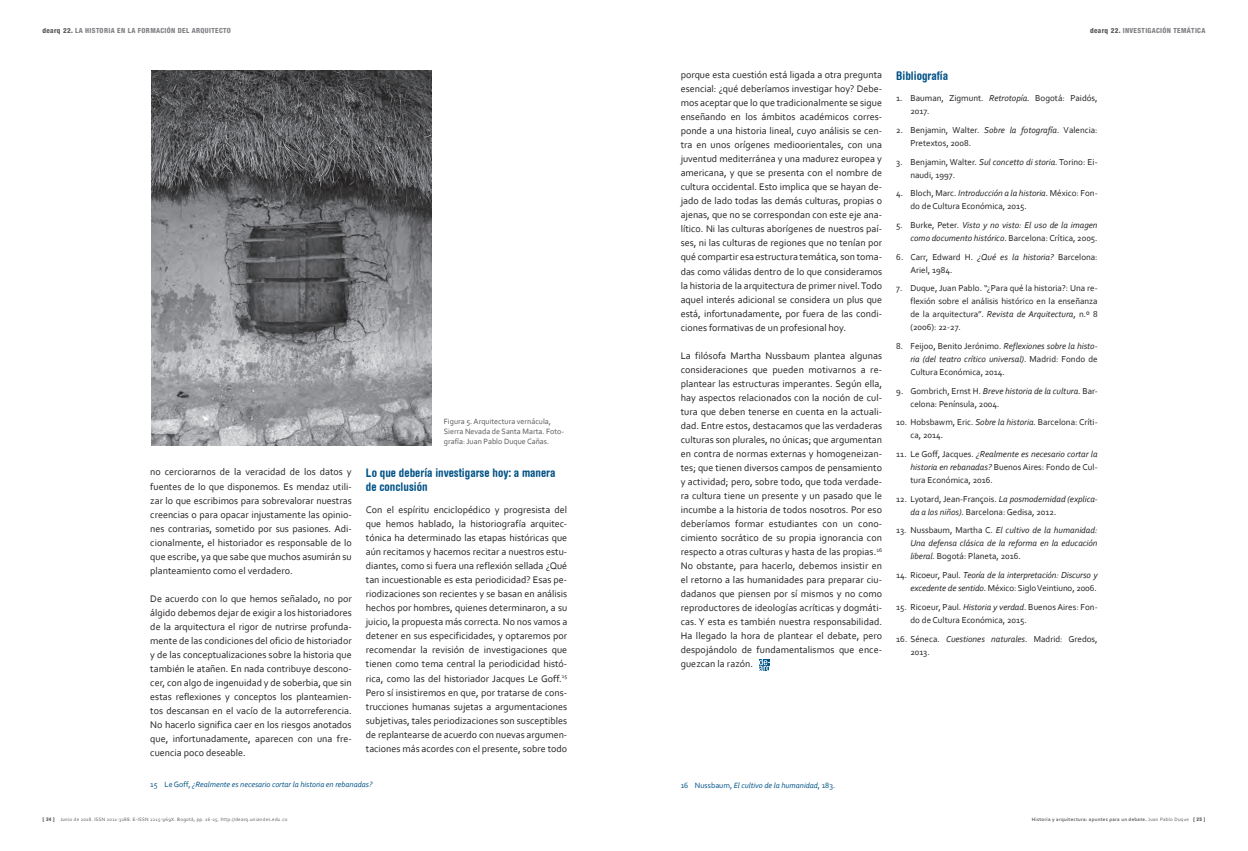
<style>
.page{position:relative;width:1248px;height:851px;background:#fff}
.page>*{position:absolute;margin:0;border:0;box-sizing:border-box;transform-origin:0 0}
.t1{font:700 condensed 12px/14px "Helvetica Rounded";color:#015286}
.t2{font:10px/14px "Corbel";color:#231f20;text-align:justify}
.t3{font:9px/13px "Corbel";color:#231f20}
.t4{font:italic 9px/13px "Corbel";color:#231f20;text-align:right}
.t5{font:italic 8px "Corbel";color:#015286}
.t6{font:8px/10px "Corbel";color:#57585a}
.t7{font:800 condensed 7px "Helvetica 87";letter-spacing:.05em;color:#808285}
.t8{font:5px "Corbel";letter-spacing:.05em;color:#57585a}
.t9{font:700 5px "Corbel";letter-spacing:.05em;color:#57585a}
.s1{color:#57585a}
.s2{font-style:normal}
.s3{font-family:"Helvetica 87";font-weight:800;font-stretch:condensed}
.s4{font-style:italic}
.s5{font-weight:400}
</style>
<div class="page">
<img style="left:151px;top:71px;width:281px;height:374px">
<svg style="left:759px;top:659px;width:11px;height:12px"></svg>
<p class="t7" style="left:43px;top:27px;width:190px"><span class="s1">dearq 22.</span> LA HISTORIA EN LA FORMACIÓN DEL ARQUITECTO</p>
<p class="t2" style="left:150px;top:465px;width:203px">no cerciorarnos de la veracidad de los datos y fuentes de lo que disponemos. Es mendaz utili&shy;zar lo que escribimos para sobrevalorar nuestras creencias o para opacar injustamente las opinio&shy;nes contrarias, sometido por sus pasiones. Adi&shy;cionalmente, el historiador es responsable de lo que escribe, ya que sabe que muchos asumirán su planteamiento como el verdadero.</p>
<p class="t2" style="left:150px;top:591px;width:203px">De acuerdo con lo que hemos señalado, no por álgido debemos dejar de exigir a los historiadores de la arquitectura el rigor de nutrirse profunda&shy;mente de las condiciones del oficio de historiador y de las conceptualizaciones sobre la historia que también le atañen. En nada contribuye descono&shy;cer, con algo de ingenuidad y de soberbia, que sin estas reflexiones y conceptos los planteamien&shy;tos descansan en el vacío de la autorreferencia.<br>No hacerlo significa caer en los riesgos anotados que, infortunadamente, aparecen con una fre&shy;cuencia poco deseable.</p>
<p class="t6" style="left:444px;top:416px;width:122px">Figura 5. Arquitectura vernácula,<br>Sierra Nevada de Santa Marta. Foto&shy;grafía: Juan Pablo Duque Cañas.</p>
<p class="t1" style="left:366px;top:465px;width:191px">Lo que debería investigarse hoy: a manera de conclusión</p>
<p class="t2" style="left:366px;top:502px;width:203px">Con el espíritu enciclopédico y progresista del que hemos hablado, la historiografía arquitec&shy;tónica ha determinado las etapas históricas que aún recitamos y hacemos recitar a nuestros estu&shy;diantes, como si fuera una reflexión sellada ¿Qué tan incuestionable es esta periodicidad? Esas pe&shy;riodizaciones son recientes y se basan en análisis hechos por hombres, quienes determinaron, a su juicio, la propuesta más correcta. No nos vamos a detener en sus especificidades, y optaremos por recomendar la revisión de investigaciones que tienen como tema central la periodicidad histó&shy;rica, como las del historiador Jacques Le Goff.<sup>15<br></sup>Pero sí insistiremos en que, por tratarse de cons&shy;trucciones humanas sujetas a argumentaciones subjetivas, tales periodizaciones son susceptibles de replantearse de acuerdo con nuevas argumen&shy;taciones más acordes con el presente, sobre todo</p>
<p class="t5" style="left:150px;top:779px;width:223px"><span class="s2">15 Le Goff,</span> ¿Realmente es necesario cortar la historia en rebanadas?</p>
<p class="t8" style="left:43px;top:816px;width:246px"><span class="s3">[ 24 ]</span> Junio de 2018. ISSN 2011-3188. E-ISSN 2215-969X. Bogotá, pp. 16-25. http://dearq.uniandes.edu.co</p>
<p class="t2" style="left:680px;top:68px;width:203px">porque esta cuestión está ligada a otra pregunta esencial: ¿qué deberíamos investigar hoy? Debe&shy;mos aceptar que lo que tradicionalmente se sigue enseñando en los ámbitos académicos corres&shy;ponde a una historia lineal, cuyo análisis se cen&shy;tra en unos orígenes medioorientales, con una juventud mediterránea y una madurez europea y americana, y que se presenta con el nombre de cultura occidental. Esto implica que se hayan de&shy;jado de lado todas las demás culturas, propias o ajenas, que no se correspondan con este eje ana&shy;lítico. Ni las culturas aborígenes de nuestros paí&shy;ses, ni las culturas de regiones que no tenían por qué compartir esa estructura temática, son toma&shy;das como válidas dentro de lo que consideramos la historia de la arquitectura de primer nivel. Todo aquel interés adicional se considera un plus que está, infortunadamente, por fuera de las condi&shy;ciones formativas de un profesional hoy.</p>
<p class="t2" style="left:680px;top:348px;width:203px">La filósofa Martha Nussbaum plantea algunas consideraciones que pueden motivarnos a re&shy;plantear las estructuras imperantes. Según ella, hay aspectos relacionados con la noción de cul&shy;tura que deben tenerse en cuenta en la actuali&shy;dad. Entre estos, destacamos que las verdaderas culturas son plurales, no únicas; que argumentan en contra de normas externas y homogeneizan&shy;tes; que tienen diversos campos de pensamiento y actividad; pero, sobre todo, que toda verdade&shy;ra cultura tiene un presente y un pasado que le incumbe a la historia de todos nosotros. Por eso deberíamos formar estudiantes con un cono&shy;cimiento socrático de su propia ignorancia con respecto a otras culturas y hasta de las propias.<sup>16<br></sup>No obstante, para hacerlo, debemos insistir en el retorno a las humanidades para preparar ciu&shy;dadanos que piensen por sí mismos y no como reproductores de ideologías acríticas y dogmáti&shy;cas. Y esta es también nuestra responsabilidad.<br>Ha llegado la hora de plantear el debate, pero despojándolo de fundamentalismos que ence&shy;guezcan la razón.</p>
<p class="t7" style="left:1089px;top:27px;width:117px"><span class="s1">dearq 22.</span> INVESTIGACIÓN TEMÁTICA</p>
<p class="t1" style="left:896px;top:68px;width:53px">Bibliografía</p>
<p class="t3" style="left:910px;top:91px;width:189px;text-indent:-14px">1. Bauman, Zigmunt. <span class="s4">Retrotopía</span>. Bogotá: Paidós,<br>2017.</p>
<p class="t3" style="left:910px;top:123px;width:189px;text-indent:-14px">2. Benjamin, Walter. <span class="s4">Sobre la fotografía</span>. Valencia:<br>Pretextos, 2008.</p>
<p class="t3" style="left:910px;top:155px;width:189px;text-indent:-14px">3. Benjamin, Walter. <span class="s4">Sul concetto di storia</span>. Torino: Ei&shy;naudi, 1997.</p>
<p class="t3" style="left:910px;top:186px;width:189px;text-indent:-14px">4. Bloch, Marc. <span class="s4">Introducción a la historia</span>. México: Fon&shy;do de Cultura Económica, 2015.</p>
<p class="t4" style="left:896px;top:218px;width:203px"><span class="s2">5. Burke, Peter.</span> Visto y no visto: El uso de la imagen como documento histórico<span class="s2">. Barcelona: Crítica, 2005.</span></p>
<p class="t3" style="left:910px;top:250px;width:189px;text-indent:-14px">6. Carr, Edward H. <span class="s4">¿Qué es la historia?</span> Barcelona:<br>Ariel, 1984.</p>
<p class="t3" style="left:910px;top:281px;width:189px;text-align:justify;text-indent:-14px">7. Duque, Juan Pablo. “¿Para qué la historia?: Una re&shy;flexión sobre el análisis histórico en la enseñanza de la arquitectura”. <span class="s4">Revista de Arquitectura</span>, n.º 8 (2006): 22-27.</p>
<p class="t3" style="left:910px;top:339px;width:189px;text-align:justify;text-indent:-14px">8. Feijoo, Benito Jerónimo. <span class="s4">Reflexiones sobre la histo&shy;ria (del teatro crítico universal)</span>. Madrid: Fondo de Cultura Económica, 2014.</p>
<p class="t3" style="left:910px;top:384px;width:189px;text-indent:-14px">9. Gombrich, Ernst H. <span class="s4">Breve historia de la cultura</span>. Bar&shy;celona: Península, 2004.</p>
<p class="t3" style="left:910px;top:415px;width:189px;text-indent:-14px">10. Hobsbawm, Eric. <span class="s4">Sobre la historia</span>. Barcelona: Críti&shy;ca, 2014.</p>
<p class="t3" style="left:910px;top:447px;width:189px;text-align:justify;text-indent:-14px">11. Le Goff, Jacques. <span class="s4">¿Realmente es necesario cortar la historia en rebanadas?</span> Buenos Aires: Fondo de Cul&shy;tura Económica, 2016.</p>
<p class="t3" style="left:910px;top:492px;width:189px;text-indent:-14px">12. Lyotard, Jean-François. <span class="s4">La posmodernidad (explica&shy;da a los niños)</span>. Barcelona: Gedisa, 2012.</p>
<p class="t4" style="left:910px;top:523px;width:189px;text-align:justify;text-indent:-14px"><span class="s2">13. Nussbaum, Martha C.</span> El cultivo de la humanidad:<br>Una defensa clásica de la reforma en la educación liberal<span class="s2">. Bogotá: Planeta, 2016.</span></p>
<p class="t4" style="left:896px;top:568px;width:203px"><span class="s2">14. Ricoeur, Paul.</span> Teoría de la interpretación: Discurso y excedente de sentido<span class="s2">. México: Siglo Veintiuno, 2006.</span></p>
<p class="t3" style="left:910px;top:600px;width:189px;text-indent:-14px">15. Ricoeur, Paul. <span class="s4">Historia y verdad</span>. Buenos Aires: Fon&shy;do de Cultura Económica, 2015.</p>
<p class="t3" style="left:910px;top:631px;width:189px;text-indent:-14px">16. Séneca. <span class="s4">Cuestiones naturales</span>. Madrid: Gredos,<br>2013.</p>
<p class="t5" style="left:680px;top:780px;width:156px"><span class="s2">16 Nussbaum,</span> El cultivo de la humanidad<span class="s2">, 183.</span></p>
<p class="t9" style="left:1031px;top:816px;width:175px">Historia y arquitectura: apuntes para un debate. <span class="s5">Juan Pablo Duque</span> <span class="s3">[ 25 ]</span></p>
</div>
